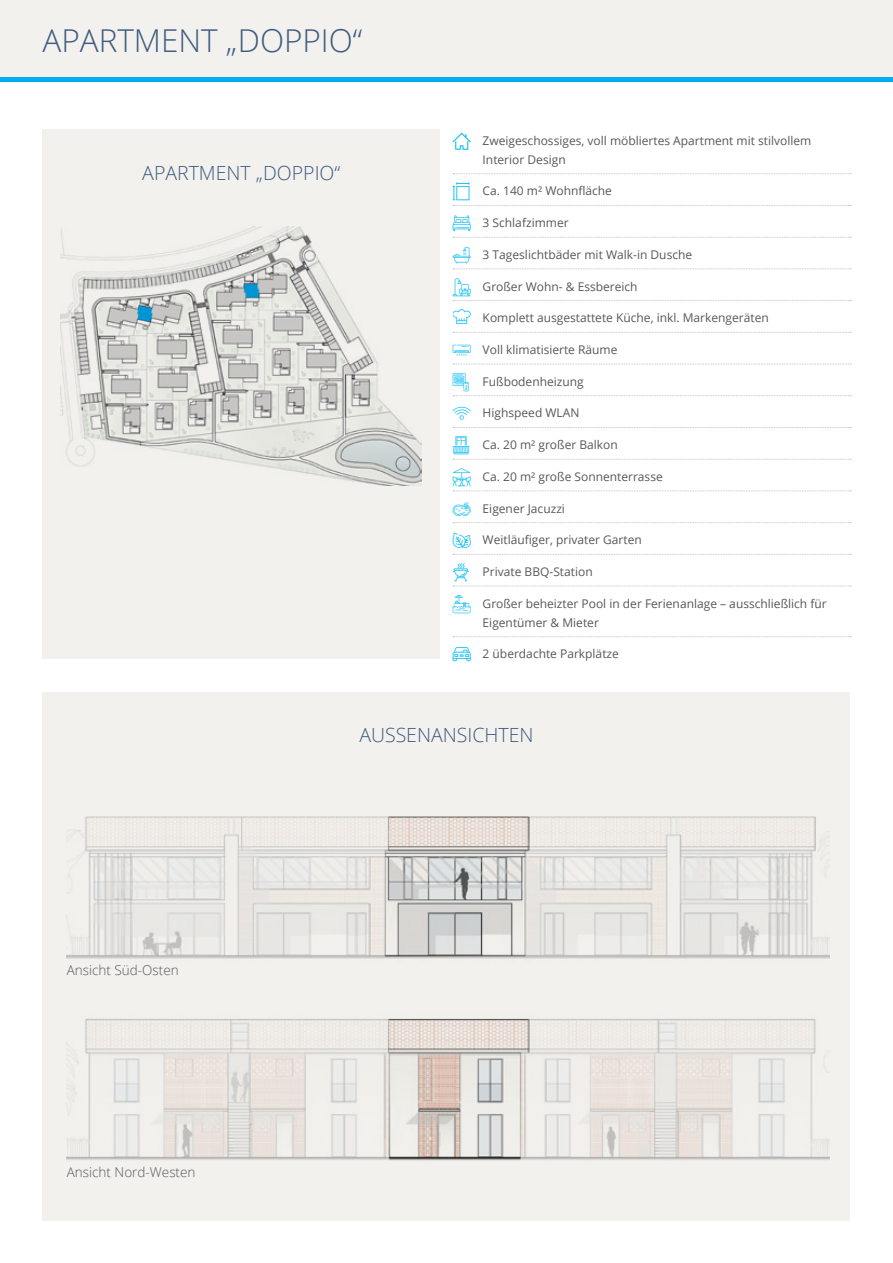
<style>
.page{position:relative;width:893px;height:1263px;background:#fff}
.page>*{position:absolute;margin:0;border:0;box-sizing:border-box;transform-origin:0 0}
.t1{font:300 31.5px "Open Sans";color:#3f5b7f}
.t2{font:300 19.5px "Open Sans";color:#3f5b7f}
.Fließtext{font:300 13.5px "Open Sans";color:#57585a}
.UL_FlatIcons{font:12px/18.9px "Open Sans";color:#57585a}
.UL_FlatIcons_Ohne_Li{font:12px/18.9px "Open Sans";color:#57585a}
</style>
<div class="page">
<div style="left:43px;top:692px;width:807px;height:528px;background:#f2f1ee"></div>
<img style="left:66px;top:816px;width:763px;height:345px">
<div style="left:0;top:0;width:893px;height:79px;background:#f2f1ee"></div>
<div style="left:43px;top:129px;width:397px;height:529px;background:#f2f1ee"></div>
<img style="left:61px;top:226px;width:361px;height:260px">
<svg style="left:453px;top:173px;width:398px;height:1px"></svg>
<svg style="left:453px;top:237px;width:398px;height:1px"></svg>
<svg style="left:453px;top:269px;width:398px;height:1px"></svg>
<svg style="left:453px;top:332px;width:398px;height:1px"></svg>
<svg style="left:453px;top:364px;width:398px;height:1px"></svg>
<svg style="left:453px;top:427px;width:398px;height:1px"></svg>
<svg style="left:453px;top:522px;width:398px;height:1px"></svg>
<svg style="left:453px;top:554px;width:398px;height:1px"></svg>
<svg style="left:453px;top:636px;width:398px;height:1px"></svg>
<div style="left:67px;top:964px;width:381px;height:26px;background:#f2f1ee"></div>
<hr style="left:0;top:77px;width:893px;height:4px;background:#00aeef">
<svg style="left:453px;top:205px;width:398px;height:1px"></svg>
<svg style="left:453px;top:300px;width:398px;height:1px"></svg>
<svg style="left:453px;top:395px;width:398px;height:1px"></svg>
<svg style="left:453px;top:458px;width:398px;height:2px"></svg>
<svg style="left:453px;top:490px;width:398px;height:1px"></svg>
<svg style="left:453px;top:585px;width:398px;height:2px"></svg>
<p class="t1" style="left:43px;top:19px;width:321px">APARTMENT „DOPPIO“</p>
<h1 class="t2" style="left:142px;top:160px;width:200px">APARTMENT „DOPPIO“</h1>
<p class="UL_FlatIcons_Ohne_Li" style="left:483px;top:131px;width:330px">Zweigeschossiges, voll möbliertes Apartment mit stilvollem<br>Interior Design</p>
<p class="UL_FlatIcons" style="left:483px;top:181px;width:131px">Ca. 140 m² Wohnfläche</p>
<p class="UL_FlatIcons" style="left:483px;top:213px;width:88px">3 Schlafzimmer</p>
<p class="UL_FlatIcons" style="left:483px;top:245px;width:211px">3 Tageslichtbäder mit Walk-in Dusche</p>
<p class="UL_FlatIcons" style="left:483px;top:276px;width:156px">Großer Wohn- &amp; Essbereich</p>
<p class="UL_FlatIcons" style="left:483px;top:308px;width:288px">Komplett ausgestattete Küche, inkl. Markengeräten</p>
<p class="UL_FlatIcons" style="left:483px;top:340px;width:136px">Voll klimatisierte Räume</p>
<p class="UL_FlatIcons" style="left:483px;top:372px;width:103px">Fußbodenheizung</p>
<p class="UL_FlatIcons" style="left:483px;top:403px;width:98px">Highspeed WLAN</p>
<p class="UL_FlatIcons" style="left:483px;top:435px;width:137px">Ca. 20 m² großer Balkon</p>
<p class="UL_FlatIcons" style="left:483px;top:467px;width:182px">Ca. 20 m² große Sonnenterrasse</p>
<p class="UL_FlatIcons" style="left:483px;top:498px;width:84px">Eigener Jacuzzi</p>
<p class="UL_FlatIcons" style="left:483px;top:530px;width:161px">Weitläufiger, privater Garten</p>
<p class="UL_FlatIcons" style="left:483px;top:562px;width:112px">Private BBQ-Station</p>
<p class="UL_FlatIcons" style="left:483px;top:594px;width:346px">Großer beheizter Pool in der Ferienanlage – ausschließlich für<br>Eigentümer &amp; Mieter</p>
<p class="UL_FlatIcons" style="left:483px;top:644px;width:138px">2 überdachte Parkplätze</p>
<p class="Fließtext" style="left:67px;top:960px;width:114px">Ansicht Süd-Osten</p>
<p class="Fließtext" style="left:67px;top:1163px;width:130px">Ansicht Nord-Westen</p>
<h1 class="t2" style="left:359px;top:721px;width:176px">AUSSENANSICHTEN</h1>
</div>
